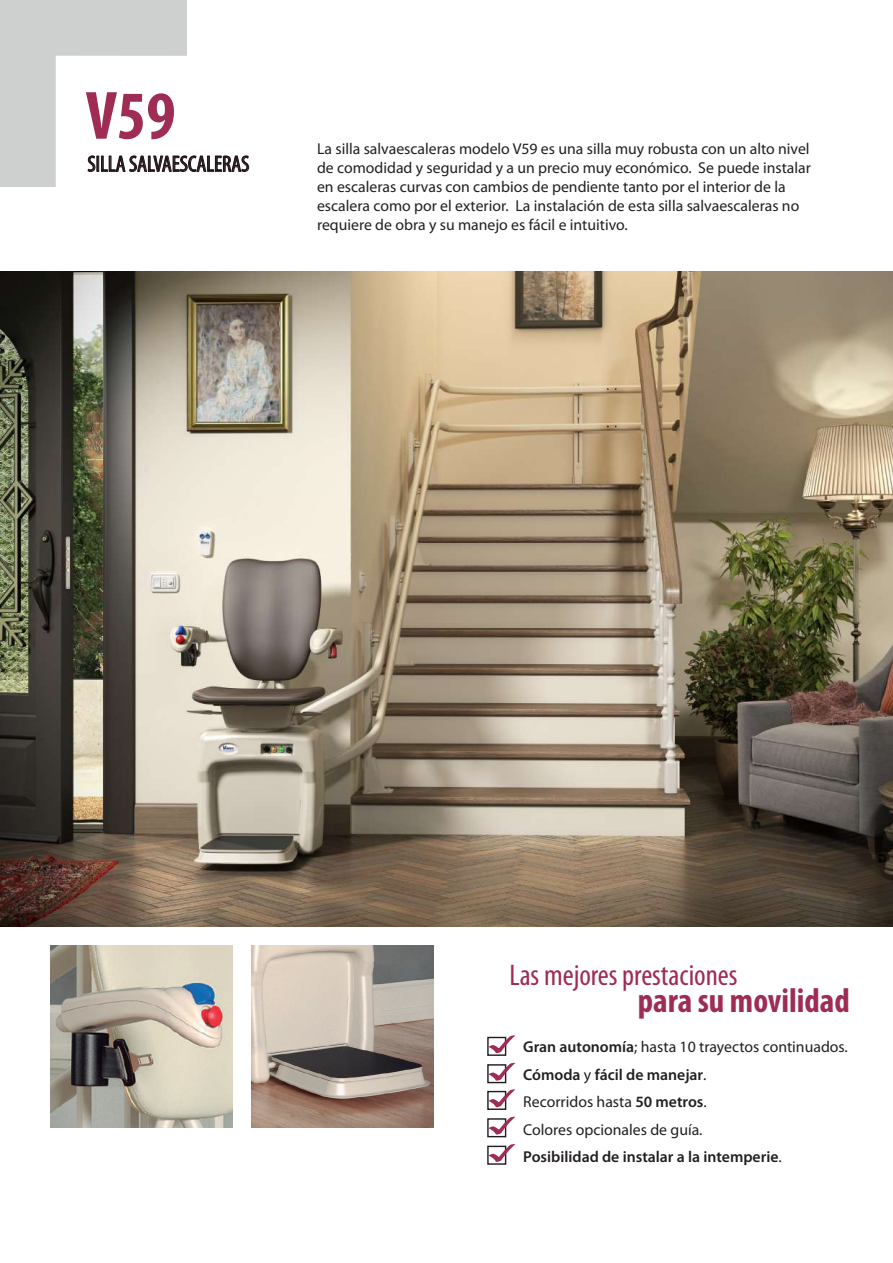
<style>
.page{position:relative;width:893px;height:1263px;background:#fff}
.page>*{position:absolute;margin:0;border:0;box-sizing:border-box;transform-origin:0 0}
.t1{font:700 condensed 68.85px "Myriad Pro";color:#9f2c52}
.t2{font:700 condensed 34.35px "Myriad Pro";color:#9f2c52}
.t3{font:condensed 30.15px "Myriad Pro";color:#9f2c52}
.t4{font:condensed 22.5px "Myriad Pro";color:#231f20}
.t5{font:15.75px/18.9px "Myriad Pro";color:#231f20}
.t6{font:600 15.75px/27.5px "Myriad Pro";color:#231f20}
.s1{font-weight:400}
</style>
<div class="page">
<div style="left:487px;top:1037px;width:19px;height:19px;border:1px solid #231f20"></div>
<div style="left:487px;top:1064px;width:19px;height:19px;border:1px solid #231f20"></div>
<div style="left:487px;top:1091px;width:19px;height:19px;border:1px solid #231f20"></div>
<div style="left:487px;top:1118px;width:19px;height:19px;border:1px solid #231f20"></div>
<div style="left:487px;top:1146px;width:19px;height:19px;border:1px solid #231f20"></div>
<svg style="left:488px;top:1035px;width:28px;height:19px"></svg>
<svg style="left:488px;top:1062px;width:28px;height:19px"></svg>
<svg style="left:488px;top:1089px;width:28px;height:19px"></svg>
<svg style="left:488px;top:1116px;width:27px;height:19px"></svg>
<svg style="left:488px;top:1144px;width:28px;height:19px"></svg>
<img style="left:0;top:0;width:186px;height:186px">
<svg style="left:88px;top:153px;width:161px;height:23px"></svg>
<img style="left:0;top:271px;width:893px;height:655px">
<img style="left:252px;top:945px;width:182px;height:182px">
<img style="left:51px;top:945px;width:182px;height:182px">
<h1 class="t1" style="left:86px;top:73px;width:91px">V59</h1>
<h3 class="t4" style="left:88px;top:150px;width:163px">SILLA SALVAESCALERAS</h3>
<p class="t5" style="left:317px;top:139px;width:495px">La silla salvaescaleras modelo V59 es una silla muy robusta con un alto nivel de comodidad y seguridad y a un precio muy económico. Se puede instalar en escaleras curvas con cambios de pendiente tanto por el interior de la escalera como por el exterior. La instalación de esta silla salvaescaleras no requiere de obra y su manejo es fácil e intuitivo.</p>
<h3 class="t3" style="left:509px;top:957px;width:230px">Las mejores prestaciones</h3>
<h2 class="t2" style="left:638px;top:979px;width:214px">para su movilidad</h2>
<p class="t6" style="left:523px;top:1033px;width:326px">Gran autonomía<span class="s1">; hasta 10 trayectos continuados.<br></span>Cómoda <span class="s1">y</span> fácil de manejar<span class="s1">.<br>Recorridos hasta</span> 50 metros<span class="s1">.<br>Colores opcionales de guía.<br></span>Posibilidad de instalar a la intemperie<span class="s1">.</span></p>
</div>
